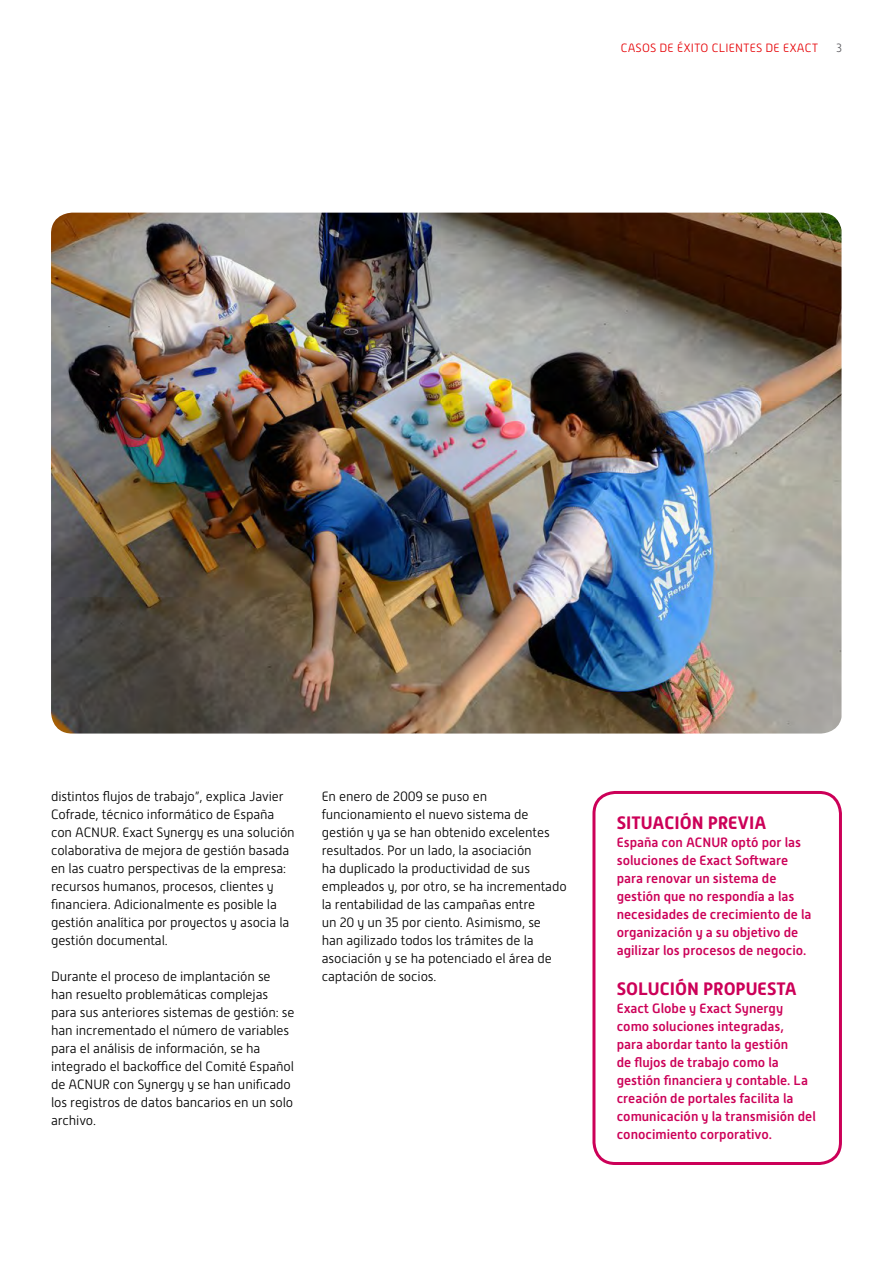
<style>
.page{position:relative;width:893px;height:1263px;background:#fff}
.page>*{position:absolute;margin:0;border:0;box-sizing:border-box;transform-origin:0 0}
.t1{font:700 18px "Alwyn New";color:#cc0058}
.t2{font:300 13.5px/18px "Alwyn New";letter-spacing:-.01em;color:#000}
.t3{font:500 13.5px/18px "Alwyn New";color:#cc0058}
.t4{font:300 12px "Alwyn New";letter-spacing:.01em;color:#e60005}
.t5{font:300 12px "Alwyn New";color:#5c5b60}
</style>
<div class="page">
<img style="left:51px;top:213px;width:790px;height:520px">
<div style="left:592px;top:791px;width:250px;height:374px;border:3px solid #cc0058;border-radius:21px"></div>
<p class="t4" style="left:621px;top:41px;width:199px">CASOS DE ÉXITO CLIENTES DE EXACT</p>
<p class="t5" style="left:836px;top:41px;width:7px">3</p>
<p class="t2" style="left:51px;top:788px;width:245px">distintos flujos de trabajo”, explica Javier Cofrade, técnico informático de España con ACNUR. Exact Synergy es una solución colaborativa de mejora de gestión basada en las cuatro perspectivas de la empresa: recursos humanos, procesos, clientes y financiera. Adicionalmente es posible la gestión analítica por proyectos y asocia la gestión documental.</p>
<p class="t2" style="left:51px;top:967px;width:245px">Durante el proceso de implantación se han resuelto problemáticas complejas para sus anteriores sistemas de gestión: se han incrementado el número de variables para el análisis de información, se ha integrado el backoffice del Comité Español de ACNUR con Synergy y se han unificado los registros de datos bancarios en un solo archivo.</p>
<p class="t2" style="left:322px;top:787px;width:246px">En enero de 2009 se puso en funcionamiento el nuevo sistema de gestión y ya se han obtenido excelentes resultados. Por un lado, la asociación<br>ha duplicado la productividad de sus empleados y, por otro, se ha incrementado la rentabilidad de las campañas entre<br>un 20 y un 35 por ciento. Asimismo, se<br>han agilizado todos los trámites de la asociación y se ha potenciado el área de captación de socios.</p>
<h1 class="t1" style="left:617px;top:812px;width:151px">SITUACIÓN PREVIA</h1>
<p class="t3" style="left:617px;top:833px;width:196px">España con ACNUR optó por las soluciones de Exact Software para renovar un sistema de gestión que no respondía a las necesidades de crecimiento de la organización y a su objetivo de agilizar los procesos de negocio.</p>
<h1 class="t1" style="left:617px;top:979px;width:182px">SOLUCIÓN PROPUESTA</h1>
<p class="t3" style="left:617px;top:1000px;width:201px">Exact Globe y Exact Synergy como soluciones integradas,<br>para abordar tanto la gestión<br>de flujos de trabajo como la gestión financiera y contable. La creación de portales facilita la comunicación y la transmisión del conocimiento corporativo.</p>
</div>
